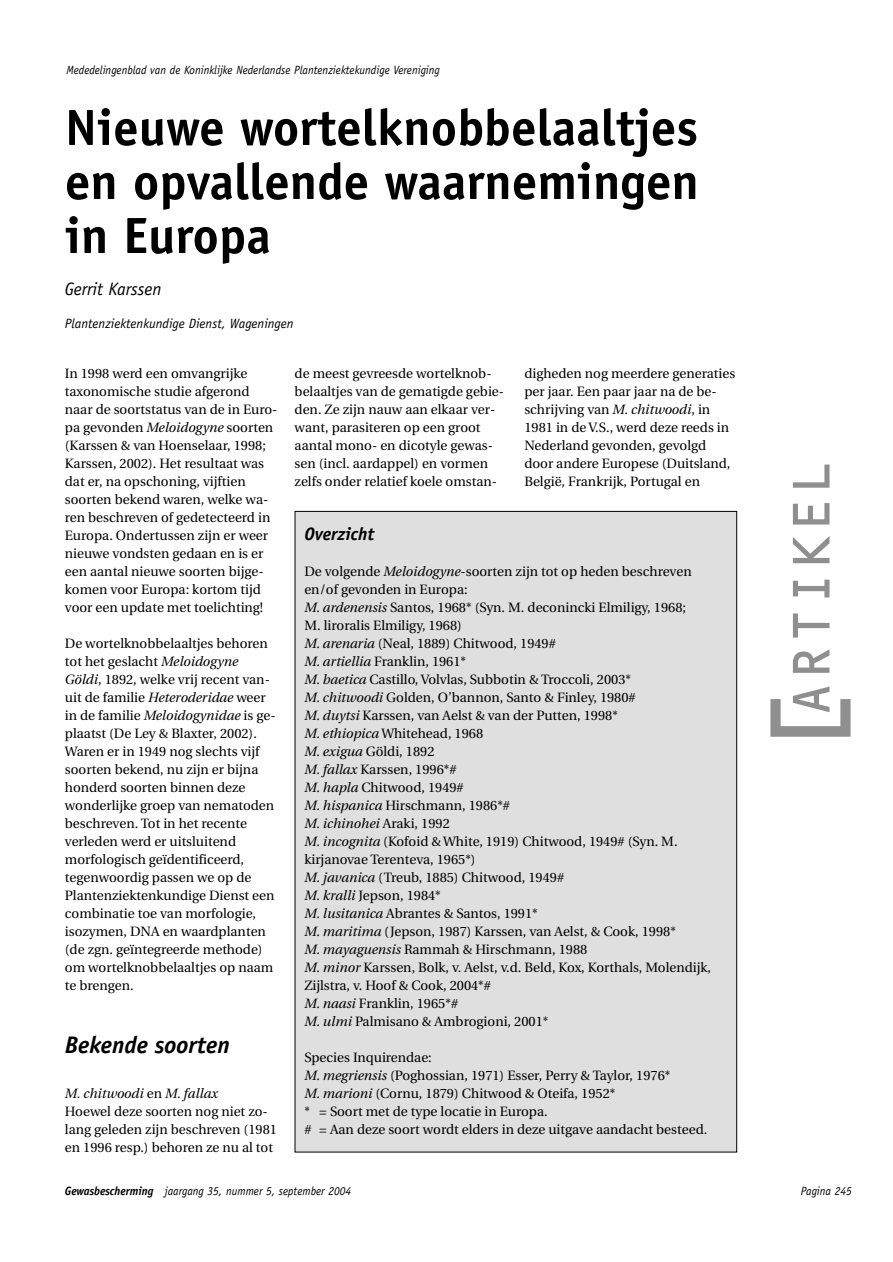
<style>
.page{position:relative;width:893px;height:1262px;background:#fff}
.page>*{position:absolute;margin:0;border:0;box-sizing:border-box;transform-origin:0 0}
.t1{font:108px "OCR C Regular";color:#8f8f8f;scale:.95 1}
.t2{font:54px "OCR C Regular";color:#8f8f8f;scale:.95 1}
.t3{font:700 51px/54px "Officina Sans";color:#000;text-align:justify}
.t4{font:italic 700 24px "Officina Sans";color:#000}
.t5{font:italic 18px "Officina Sans";color:#000}
.t6{font:italic 700 18px "Officina Sans";color:#000}
.t7{font:13.5px/18px "Utopia";color:#000}
.t8{font:italic 13.5px "Officina Sans";color:#000}
.t9{font:italic 12px "Officina Sans";color:#000;scale:.95 1}
.s1{font-style:italic}
.s2{font-weight:700}
</style>
<div class="page">
<div style="left:295px;top:511px;width:441px;height:641px;background:#dfdfdf"></div>
<p class="t9" style="left:66px;top:65px;width:394px">Mededelingenblad van de Koninklijke Nederlandse Plantenziektekundige Vereniging</p>
<h3 class="t3" style="left:65px;top:105px;width:635px">Nieuwe wortelknobbelaaltjes en opvallende waarnemingen in Europa</h3>
<h3 class="t5" style="left:65px;top:282px;width:98px">Gerrit Karssen</h3>
<p class="t8" style="left:65px;top:318px;width:230px">Plantenziektenkundige Dienst, Wageningen</p>
<p class="t7" style="left:65px;top:366px;width:214px">In 1998 werd een omvangrijke taxonomische studie afgerond naar de soortstatus van de in Euro&shy;pa gevonden <span class="s1">Meloidogyne</span> soorten (Karssen &amp; van Hoenselaar, 1998;<br>Karssen, 2002). Het resultaat was dat er, na opschoning, vijftien soorten bekend waren, welke wa&shy;ren beschreven of gedetecteerd in<br>Europa. Ondertussen zijn er weer nieuwe vondsten gedaan en is er een aantal nieuwe soorten bijge&shy;komen voor Europa: kortom tijd voor een update met toelichting!</p>
<p class="t7" style="left:65px;top:636px;width:212px">De wortelknobbelaaltjes behoren tot het geslacht <span class="s1">Meloidogyne<br>Göldi</span>, 1892, welke vrij recent van&shy;uit de familie <span class="s1">Heteroderidae</span> weer in de familie <span class="s1">Meloidogynidae</span> is ge&shy;plaatst (De Ley &amp; Blaxter, 2002).<br>Waren er in 1949 nog slechts vijf soorten bekend, nu zijn er bijna honderd soorten binnen deze wonderlijke groep van nematoden beschreven. Tot in het recente verleden werd er uitsluitend morfologisch geïdentificeerd, tegenwoordig passen we op de<br>Plantenziektenkundige Dienst een combinatie toe van morfologie, isozymen, DNA en waardplanten (de zgn. geïntegreerde methode) om wortelknobbelaaltjes op naam te brengen.</p>
<h3 class="t4" style="left:65px;top:1036px;width:166px">Bekende soorten</h3>
<p class="t7" style="left:65px;top:1086px;width:213px"><span class="s1">M. chitwoodi</span> en <span class="s1">M. fallax<br></span>Hoewel deze soorten nog niet zo&shy;lang geleden zijn beschreven (1981 en 1996 resp.) behoren ze nu al tot</p>
<p class="t7" style="left:294px;top:366px;width:211px">de meest gevreesde wortelknob&shy;belaaltjes van de gematigde gebie&shy;den. Ze zijn nauw aan elkaar ver&shy;want, parasiteren op een groot aantal mono- en dicotyle gewas&shy;sen (incl. aardappel) en vormen zelfs onder relatief koele omstan-</p>
<p class="t7" style="left:524px;top:366px;width:212px">digheden nog meerdere generaties per jaar. Een paar jaar na de be&shy;schrijving van <span class="s1">M. chitwoodi</span>, in<br>1981 in de V.S., werd deze reeds in<br>Nederland gevonden, gevolgd door andere Europese (Duitsland,<br>België, Frankrijk, Portugal en</p>
<h3 class="t6" style="left:304px;top:527px;width:71px">Overzicht</h3>
<p class="t7" style="left:304px;top:564px;width:408px">De volgende <span class="s1">Meloidogyne</span>-soorten zijn tot op heden beschreven en/of gevonden in Europa:<br><span class="s1">M. ardenensis</span> Santos, 1968* (Syn. M. deconincki Elmiligy, 1968;<br>M. liroralis Elmiligy, 1968)<br><span class="s1">M. arenaria</span> (Neal, 1889) Chitwood, 1949#<br><span class="s1">M. artiellia</span> Franklin, 1961*<br><span class="s1">M. baetica</span> Castillo, Volvlas, Subbotin &amp; Troccoli, 2003*<br><span class="s1">M. chitwoodi</span> Golden, O’bannon, Santo &amp; Finley, 1980#<br><span class="s1">M. duytsi</span> Karssen, van Aelst &amp; van der Putten, 1998*<br><span class="s1">M. ethiopica</span> Whitehead, 1968<br><span class="s1">M. exigua</span> Göldi, 1892<br><span class="s1">M. fallax</span> Karssen, 1996*#<br><span class="s1">M. hapla</span> Chitwood, 1949#<br><span class="s1">M. hispanica</span> Hirschmann, 1986*#<br><span class="s1">M. ichinohei</span> Araki, 1992<br><span class="s1">M. incognita</span> (Kofoid &amp; White, 1919) Chitwood, 1949# (Syn. M. kirjanovae Terenteva, 1965*)<br><span class="s1">M. javanica</span> (Treub, 1885) Chitwood, 1949#<br><span class="s1">M. kralli</span> Jepson, 1984*<br><span class="s1">M. lusitanica</span> Abrantes &amp; Santos, 1991*<br><span class="s1">M. maritima</span> (Jepson, 1987) Karssen, van Aelst, &amp; Cook, 1998*<br><span class="s1">M. mayaguensis</span> Rammah &amp; Hirschmann, 1988<br><span class="s1">M. minor</span> Karssen, Bolk, v. Aelst, v.d. Beld, Kox, Korthals, Molendijk, Zijlstra, v. Hoof &amp; Cook, 2004*#<br><span class="s1">M. naasi</span> Franklin, 1965*#<br><span class="s1">M. ulmi</span> Palmisano &amp; Ambrogioni, 2001*</p>
<p class="t7" style="left:304px;top:1050px;width:404px">Species Inquirendae:<br><span class="s1">M. megriensis</span> (Poghossian, 1971) Esser, Perry &amp; Taylor, 1976*<br><span class="s1">M. marioni</span> (Cornu, 1879) Chitwood &amp; Oteifa, 1952*<br>* = Soort met de type locatie in Europa.<br># = Aan deze soort wordt elders in deze uitgave aandacht besteed.</p>
<h2 class="t2" style="left:792px;top:718px;width:274px;rotate:-90deg">ARTIKEL</h2>
<h1 class="t1" style="left:776px;top:755px;width:79px;rotate:-90deg">[</h1>
<p class="t9" style="left:65px;top:1186px;width:303px"><span class="s2">Gewasbescherming</span> jaargang 35, nummer 5, september 2004</p>
<p class="t9" style="left:800px;top:1186px;width:55px">Pagina 245</p>
</div>
